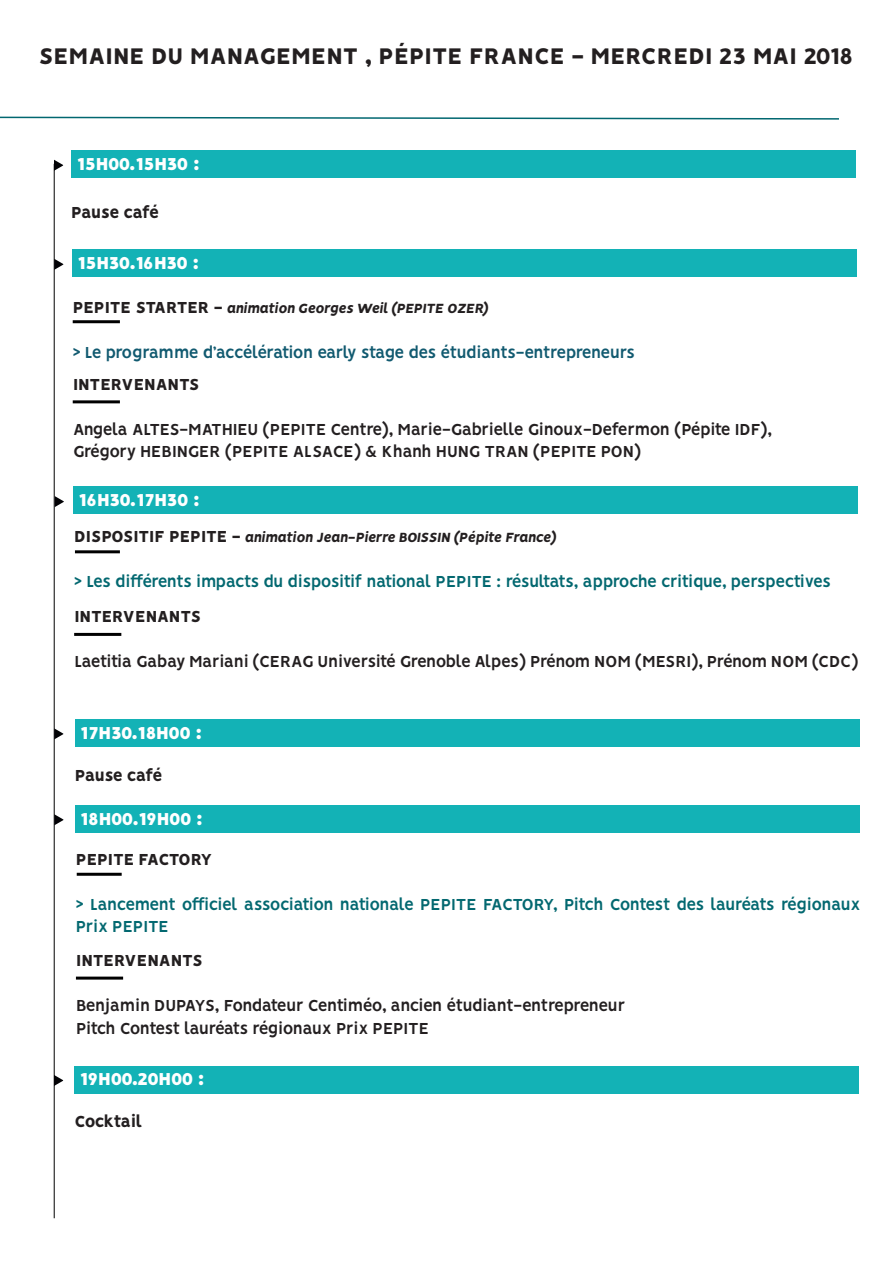
<style>
.page{position:relative;width:893px;height:1263px;background:#fff}
.page>*{position:absolute;margin:0;border:0;box-sizing:border-box;transform-origin:0 0}
.t1{font:800 25.5px "Vision";color:#231f20}
.t2{font:900 19.5px "Vision";color:#fff}
.t3{font:700 18px/22.5px "Vision";letter-spacing:-.04em;color:#036870}
.t4{font:700 18px "Vision";letter-spacing:-.03em;color:#231f20}
.t5{font:700 18px "Vision";letter-spacing:-.01em;color:#231f20}
.t6{font:700 18px "Vision";letter-spacing:-.04em;color:#115a70}
.t7{font:800 18px "Vision";letter-spacing:-.01em;color:#231f20}
.t8{font:800 18px "Vision";letter-spacing:-.04em;color:#231f20}
.t9{font:800 18px "Vision";letter-spacing:-.03em;color:#231f20}
.t10{font:italic 800 15px "Vision";letter-spacing:-.01em;color:#231f20}
.s1{font-style:normal;font-size:18px}
</style>
<div class="page">
<svg style="left:0;top:116px;width:839px;height:4px"></svg>
<hr style="left:54px;top:164px;width:1px;height:1054px;background:#000">
<div style="left:72px;top:249px;width:785px;height:27px;background:#13b2b6"></div>
<div style="left:71px;top:151px;width:785px;height:27px;background:#13b2b6"></div>
<svg style="left:54px;top:160px;width:9px;height:11px"></svg>
<svg style="left:54px;top:259px;width:9px;height:11px"></svg>
<hr style="left:73px;top:320px;width:47px;height:3px;background:#000">
<div style="left:73px;top:487px;width:785px;height:27px;background:#13b2b6"></div>
<svg style="left:55px;top:496px;width:9px;height:11px"></svg>
<hr style="left:75px;top:550px;width:45px;height:3px;background:#000">
<div style="left:75px;top:719px;width:785px;height:28px;background:#13b2b6"></div>
<svg style="left:54px;top:728px;width:9px;height:11px"></svg>
<hr style="left:73px;top:400px;width:47px;height:3px;background:#000">
<hr style="left:74px;top:633px;width:47px;height:3px;background:#000">
<div style="left:75px;top:805px;width:785px;height:27px;background:#13b2b6"></div>
<svg style="left:54px;top:814px;width:9px;height:11px"></svg>
<hr style="left:77px;top:873px;width:45px;height:3px;background:#000">
<hr style="left:76px;top:976px;width:47px;height:3px;background:#000">
<div style="left:74px;top:1066px;width:785px;height:27px;background:#13b2b6"></div>
<svg style="left:54px;top:1075px;width:9px;height:11px"></svg>
<p class="t1" style="left:38px;top:41px;width:816px">SEMAINE DU MANAGEMENT , PÉPITE FRANCE - MERCREDI 23 MAI 2018</p>
<p class="t2" style="left:76px;top:152px;width:125px">15H00.15H30 :</p>
<p class="t8" style="left:71px;top:201px;width:89px">Pause café</p>
<p class="t2" style="left:77px;top:251px;width:124px">15H30.16H30 :</p>
<p class="t10" style="left:73px;top:299px;width:417px"><span class="s1">PEPITE STARTER -</span> animation Georges Weil (PEPITE OZER)</p>
<p class="t6" style="left:73px;top:342px;width:564px">&gt; Le programme d’accélération early stage des étudiants-entrepreneurs</p>
<p class="t7" style="left:73px;top:373px;width:128px">INTERVENANTS</p>
<p class="t5" style="left:73px;top:418px;width:701px">Angela ALTES-MATHIEU (PEPITE Centre), Marie-Gabrielle Ginoux-Defermon (Pépite IDF),</p>
<p class="t5" style="left:73px;top:441px;width:570px">Grégory HEBINGER (PEPITE ALSACE) &amp; Khanh HUNG TRAN (PEPITE PON)</p>
<p class="t2" style="left:78px;top:488px;width:123px">16H30.17H30 :</p>
<p class="t10" style="left:74px;top:528px;width:484px"><span class="s1">DISPOSITIF PEPITE -</span> animation Jean-Pierre BOISSIN (Pépite France)</p>
<p class="t3" style="left:74px;top:572px;width:758px">&gt; Les différents impacts du dispositif national PEPITE : résultats, approche critique, perspectives</p>
<p class="t7" style="left:74px;top:606px;width:128px">INTERVENANTS</p>
<p class="t4" style="left:74px;top:651px;width:786px">Laetitia Gabay Mariani (CERAG Université Grenoble Alpes) Prénom NOM (MESRI), Prénom NOM (CDC)</p>
<p class="t2" style="left:80px;top:721px;width:124px">17H30.18H00 :</p>
<p class="t8" style="left:75px;top:764px;width:89px">Pause café</p>
<p class="t2" style="left:80px;top:806px;width:125px">18H00.19H00 :</p>
<p class="t7" style="left:76px;top:848px;width:138px">PEPITE FACTORY</p>
<p class="t3" style="left:76px;top:894px;width:786px">&gt; Lancement officiel association nationale PEPITE FACTORY, Pitch Contest des lauréats régionaux<br>Prix PEPITE</p>
<p class="t7" style="left:76px;top:950px;width:128px">INTERVENANTS</p>
<p class="t4" style="left:76px;top:995px;width:550px">Benjamin DUPAYS, Fondateur Centiméo, ancien étudiant-entrepreneur</p>
<p class="t4" style="left:76px;top:1017px;width:354px">Pitch Contest lauréats régionaux Prix PEPITE</p>
<p class="t2" style="left:80px;top:1067px;width:127px">19H00.20H00 :</p>
<p class="t9" style="left:75px;top:1111px;width:69px">Cocktail</p>
</div>
